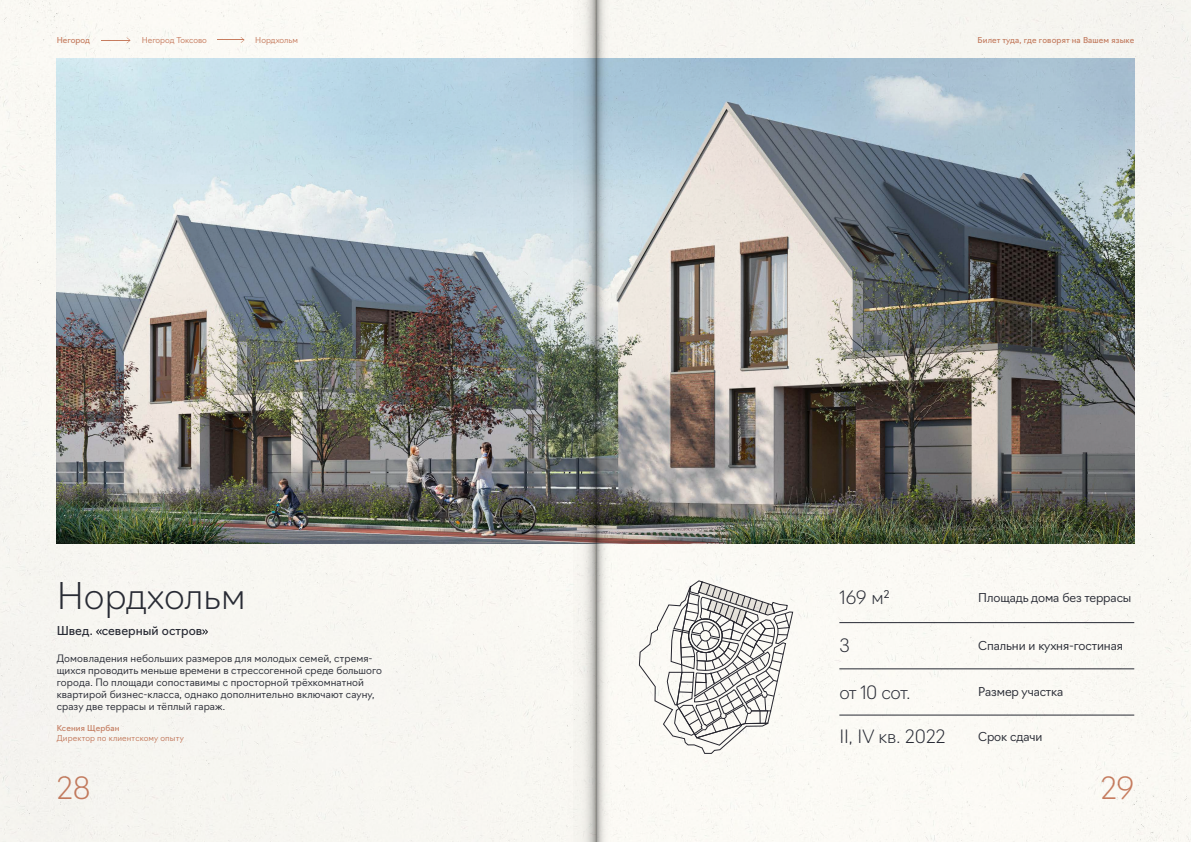
<style>
.page{position:relative;width:1191px;height:842px;background:#fff}
.page>*{position:absolute;margin:0;border:0;box-sizing:border-box;transform-origin:0 0}
.t1{font:200 36px "Navigo";color:#2a2d38}
.t2{font:200 30px "Navigo";color:#ca8064}
.t3{font:200 18px "Navigo";color:#2a2d38}
.t4{font:300 12px "Navigo";letter-spacing:-.01em;color:#2a2d38}
.t5{font:12px "Navigo";color:#2a2d38}
.t6{font:300 10px/12px "Navigo";letter-spacing:.005em;color:#2a2d38}
.t7{font:8px "Navigo";letter-spacing:.015em;color:#ca8064}
.t8{font:300 8px "Navigo";letter-spacing:.005em;color:#ca8064}
</style>
<div class="page">
<img style="left:0;top:0;width:1191px;height:842px">
<p class="t7" style="left:57px;top:33px;width:35px">Негород</p>
<p class="t8" style="left:142px;top:33px;width:67px">Негород Токсово</p>
<p class="t8" style="left:255px;top:33px;width:44px">Нордхольм</p>
<p class="t7" style="left:977px;top:33px;width:158px">Билет туда, где говорят на Вашем языке</p>
<h1 class="t1" style="left:57px;top:567px;width:190px">Нордхольм</h1>
<p class="t5" style="left:57px;top:621px;width:147px">Швед. северный остров</p>
<p class="t6" style="left:57px;top:651px;width:327px">Домовладения небольших размеров для молодых семей, стремя&shy;щихся проводить меньше времени в стрессогенной среде большого города. По площади сопоставимы с просторной трёхкомнатной квартирой бизнес-класса, однако дополнительно включают сауну, сразу две террасы и тёплый гараж.</p>
<p class="t7" style="left:57px;top:722px;width:64px">Ксения Щербан</p>
<p class="t8" style="left:57px;top:731px;width:129px">Директор по клиентскому опыту</p>
<p class="t4" style="left:978px;top:727px;width:66px">Срок сдачи</p>
<h3 class="t3" style="left:839px;top:584px;width:52px">169 м<sup>2</sup></h3>
<p class="t4" style="left:978px;top:588px;width:155px">Площадь дома без террасы</p>
<h3 class="t3" style="left:839px;top:632px;width:12px">3</h3>
<p class="t4" style="left:978px;top:636px;width:146px">Спальни и кухня-гостиная</p>
<h3 class="t3" style="left:839px;top:678px;width:73px">от 10 сот.</h3>
<h3 class="t3" style="left:839px;top:723px;width:107px">II, IV кв. 2022</h3>
<p class="t4" style="left:978px;top:683px;width:86px">Размер участка</p>
<h2 class="t2" style="left:57px;top:765px;width:35px">28</h2>
<h2 class="t2" style="left:1100px;top:765px;width:35px">29</h2>
</div>
